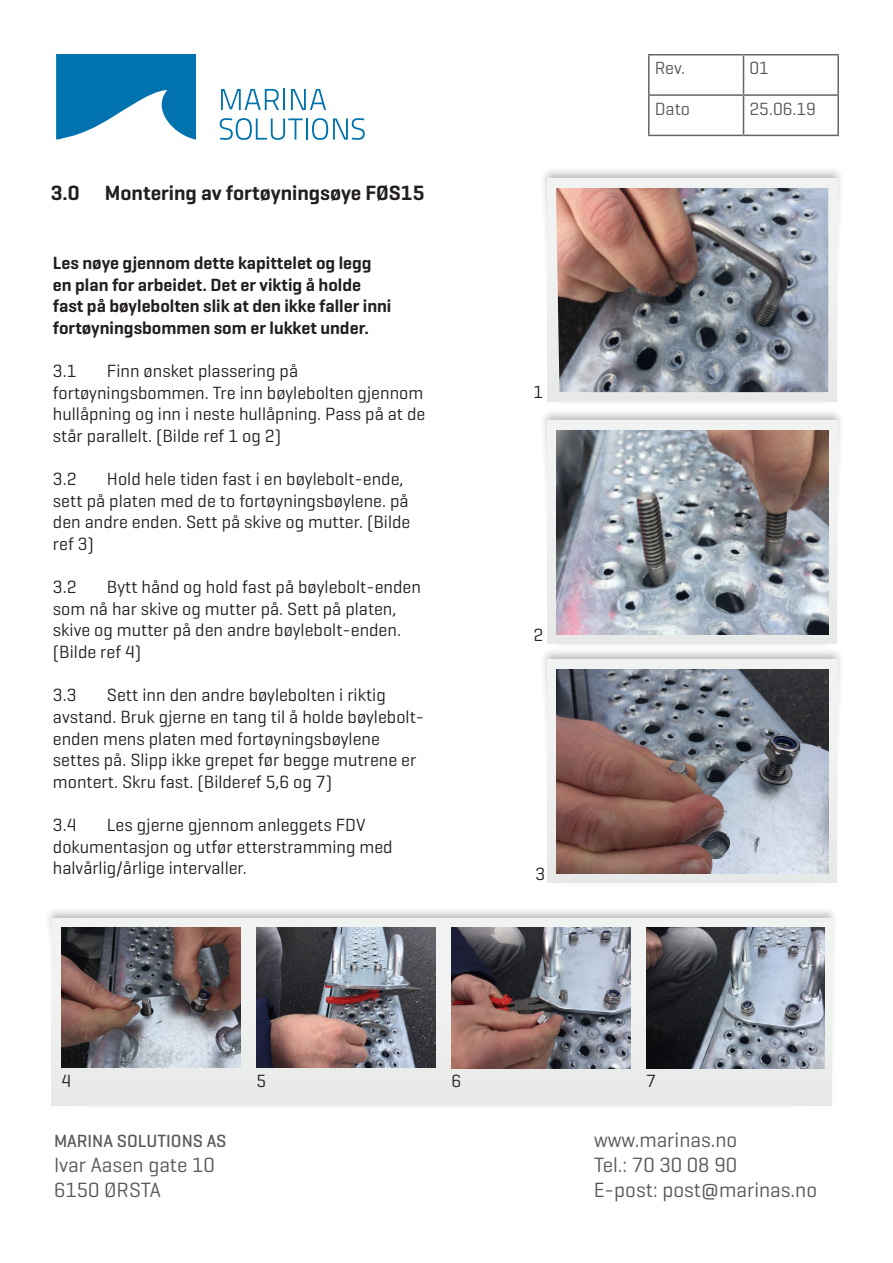
<style>
.page{position:relative;width:893px;height:1263px;background:#fff}
.page>*{position:absolute;margin:0;border:0;box-sizing:border-box;transform-origin:0 0}
.t1{font:21px "Geogrotesque";color:#57585a}
.t2{font:600 21px "Geogrotesque";color:#231f20}
.t3{font:18px/21.6px "Geogrotesque";color:#231f20}
.t4{font:600 18px/21.6px "Geogrotesque";color:#231f20}
.t5{font:18px "Geogrotesque";color:#57585a}
.t6{font:500 18px "Geogrotesque";color:#57585a}
</style>
<div class="page">
<hr style="left:648px;top:54px;width:95px;height:2px;background:#6b6360">
<hr style="left:648px;top:56px;width:2px;height:38px;background:#6b6360">
<hr style="left:743px;top:54px;width:96px;height:2px;background:#6b6360">
<hr style="left:743px;top:56px;width:1px;height:38px;background:#6b6360">
<hr style="left:837px;top:56px;width:2px;height:38px;background:#6b6360">
<hr style="left:648px;top:94px;width:95px;height:2px;background:#6b6360">
<hr style="left:648px;top:96px;width:2px;height:39px;background:#6b6360">
<hr style="left:743px;top:94px;width:96px;height:2px;background:#6b6360">
<hr style="left:743px;top:96px;width:1px;height:39px;background:#6b6360">
<hr style="left:837px;top:96px;width:2px;height:39px;background:#6b6360">
<hr style="left:648px;top:135px;width:95px;height:1px;background:#6b6360">
<hr style="left:743px;top:135px;width:96px;height:1px;background:#6b6360">
<svg style="left:221px;top:89px;width:58px;height:21px"></svg>
<hr style="left:283px;top:89px;width:2px;height:21px;background:#0073ae">
<svg style="left:291px;top:89px;width:35px;height:21px"></svg>
<svg style="left:220px;top:118px;width:145px;height:22px"></svg>
<svg style="left:56px;top:54px;width:140px;height:86px"></svg>
<div style="left:44px;top:906px;width:796px;height:204px;background:#231f20;opacity:.3"></div>
<div style="left:51px;top:918px;width:783px;height:187px;background:#e9ebea"></div>
<div style="left:539px;top:408px;width:305px;height:241px;background:#231f20;opacity:.3"></div>
<div style="left:547px;top:420px;width:291px;height:224px;background:#f3f5f4"></div>
<img style="left:556px;top:430px;width:272px;height:204px">
<div style="left:539px;top:647px;width:305px;height:241px;background:#231f20;opacity:.3"></div>
<div style="left:547px;top:659px;width:291px;height:224px;background:#f3f5f4"></div>
<img style="left:556px;top:669px;width:272px;height:204px">
<div style="left:539px;top:166px;width:305px;height:240px;background:#231f20;opacity:.3"></div>
<div style="left:547px;top:178px;width:291px;height:223px;background:#f3f5f4"></div>
<img style="left:556px;top:188px;width:272px;height:204px">
<img style="left:62px;top:927px;width:178px;height:141px">
<img style="left:256px;top:927px;width:179px;height:141px">
<img style="left:451px;top:927px;width:179px;height:141px">
<img style="left:646px;top:927px;width:179px;height:141px">
<p class="t2" style="left:51px;top:180px;width:375px">3.0 Montering av fortøyningsøye FØS15</p>
<p class="t4" style="left:53px;top:252px;width:340px">Les nøye gjennom dette kapittelet og legg en plan for arbeidet. Det er viktig å holde fast på bøylebolten slik at den ikke faller inni fortøyningsbommen som er lukket under.</p>
<p class="t3" style="left:53px;top:360px;width:25px">3.1</p>
<p class="t3" style="left:53px;top:360px;width:374px;text-indent:54px">Finn ønsket plassering på fortøyningsbommen. Tre inn bøylebolten gjennom hullåpning og inn i neste hullåpning. Pass på at de står parallelt. (Bilde ref 1 og 2)</p>
<p class="t3" style="left:53px;top:468px;width:25px">3.2</p>
<p class="t3" style="left:53px;top:468px;width:359px;text-indent:54px">Hold hele tiden fast i en bøylebolt-ende, sett på platen med de to fortøyningsbøylene. på den andre enden. Sett på skive og mutter. (Bilde ref 3)</p>
<p class="t3" style="left:53px;top:576px;width:25px">3.2</p>
<p class="t3" style="left:53px;top:576px;width:369px;text-indent:54px">Bytt hånd og hold fast på bøylebolt-enden som nå har skive og mutter på. Sett på platen, skive og mutter på den andre bøylebolt-enden. (Bilde ref 4)</p>
<p class="t3" style="left:53px;top:684px;width:25px">3.3</p>
<p class="t3" style="left:53px;top:684px;width:373px;text-indent:54px">Sett inn den andre bøylebolten i riktig avstand. Bruk gjerne en tang til å holde bøylebolt&shy;enden mens platen med fortøyningsbøylene settes på. Slipp ikke grepet før begge mutrene er montert. Skru fast. (Bilderef 5,6 og 7)</p>
<p class="t3" style="left:53px;top:813px;width:25px">3.4</p>
<p class="t3" style="left:53px;top:813px;width:341px;text-indent:54px">Les gjerne gjennom anleggets FDV dokumentasjon og utfør etterstramming med halvårlig/årlige intervaller.</p>
<p class="t3" style="left:534px;top:381px;width:11px">1</p>
<p class="t3" style="left:534px;top:623px;width:11px">2</p>
<p class="t3" style="left:535px;top:862px;width:11px">3</p>
<p class="t5" style="left:655px;top:57px;width:32px">Rev.</p>
<p class="t5" style="left:749px;top:57px;width:21px">01</p>
<p class="t5" style="left:655px;top:97px;width:37px">Dato</p>
<p class="t5" style="left:749px;top:97px;width:68px">25.06.19</p>
<p class="t3" style="left:62px;top:1070px;width:11px">4</p>
<p class="t3" style="left:256px;top:1070px;width:11px">5</p>
<p class="t3" style="left:451px;top:1070px;width:11px">6</p>
<p class="t3" style="left:646px;top:1070px;width:11px">7</p>
<p class="t6" style="left:54px;top:1129px;width:174px">MARINA SOLUTIONS AS</p>
<p class="t1" style="left:594px;top:1126px;width:145px">www.marinas.no</p>
<p class="t1" style="left:54px;top:1152px;width:162px">Ivar Aasen gate 10</p>
<p class="t1" style="left:594px;top:1152px;width:145px">Tel.: 70 30 08 90</p>
<p class="t1" style="left:54px;top:1177px;width:108px">6150 ØRSTA</p>
<p class="t1" style="left:594px;top:1177px;width:225px">E-post: post@marinas.no</p>
</div>
